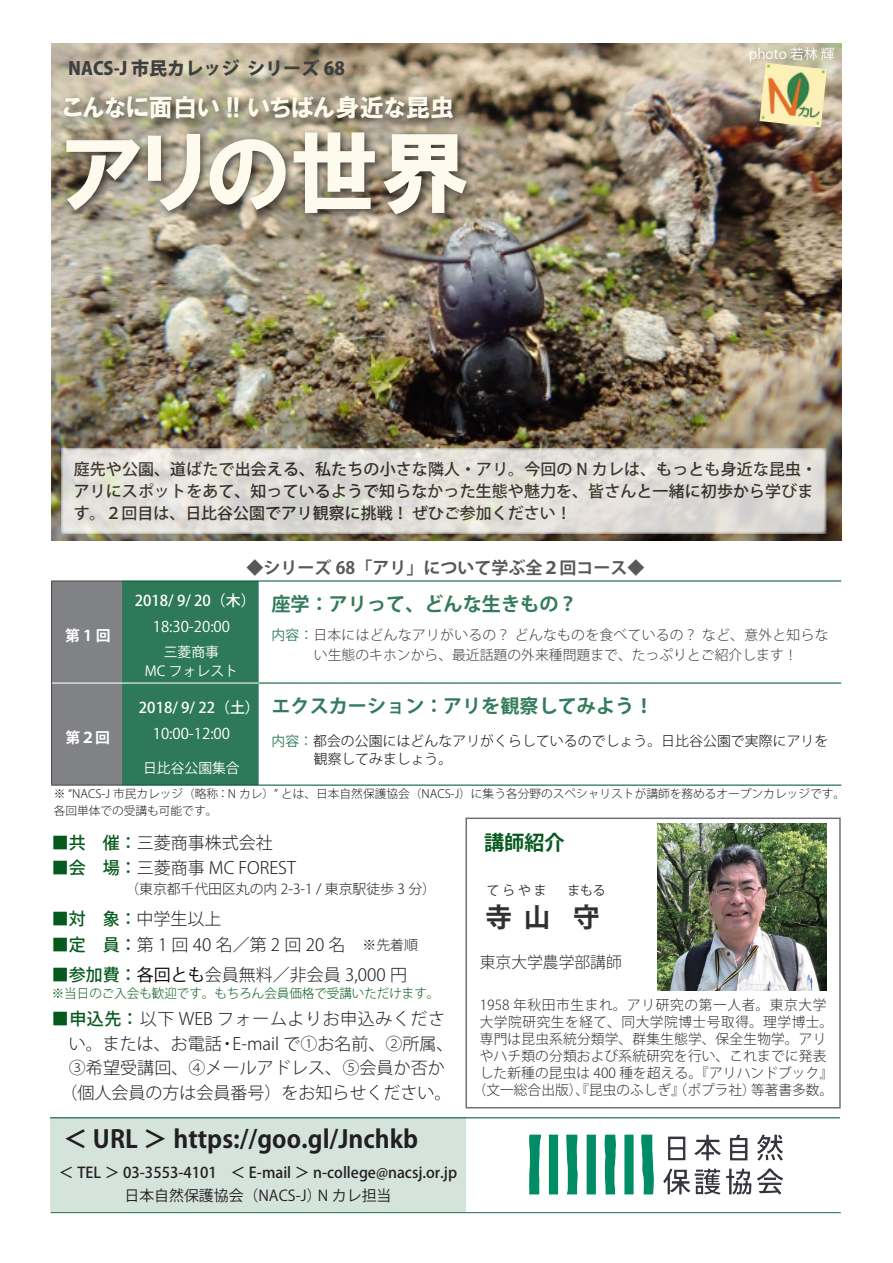
<style>
.page{position:relative;width:893px;height:1263px;background:#fff}
.page>*{position:absolute;margin:0;border:0;box-sizing:border-box;transform-origin:0 0}
.t1{font:90.3px "HGP Soei Kakugothic UB";color:#fefbee}
.t2{font:700 26.55px "Koz Go Pro";color:#312f30}
.t3{font:700 24.45px "Koz Go Pro";color:#231f20}
.t4{font:24.45px "HGP Soei Kakugothic UB";color:#fefbee}
.t5{font:700 20.25px "Koz Go Pro";color:#075a1e}
.t6{font:700 19.2px "Koz Go Pro";color:#337c5b}
.t7{font:800 18px "Koz Go Pro";color:#3e3e3f}
.t8{font:300 16.95px "Koz Go Pro";color:#231f20}
.t9{font:300 16.95px/24.5px "Koz Go Pro";letter-spacing:.035em;color:#231f20}
.t10{font:700 16.95px "Koz Go Pro";color:#57585a}
.t11{font:500 16.95px "Koz Go Pro";color:#075a1e}
.t12{font:500 15.9px/22.4px "Koz Go Pro";letter-spacing:.01em;color:#302a28}
.t13{font:300 15.9px "Koz Go Pro";color:#312f30}
.t14{font:500 14.85px "Koz Go Pro";color:#231f20}
.t15{font:500 14.85px/26.1px "Koz Go Pro";color:#fff;text-align:center}
.t16{font:14.85px "Koz Go Pro";color:#231f20}
.t17{font:14.85px "Koz Go Pro";color:#fff}
.t18{font:700 14.85px "Koz Go Pro";color:#fff}
.t19{font:300 13.8px "Koz Go Pro";letter-spacing:.015em;color:#312f30}
.t20{font:300 13.8px/20.2px "Koz Go Pro";letter-spacing:.01em;color:#3c3c3d}
.t21{font:300 13.8px/18px "Koz Go Pro";letter-spacing:.01em;color:#0c0806}
.t22{font:300 13.8px "Koz Go Pro";color:#231f20}
.t23{font:13.8px "Koz Go Pro";color:#fff}
.t24{font:300 13.8px "Koz Go Pro";letter-spacing:.045em;color:#312f30}
.t25{font:300 13.8px "Koz Go Pro";letter-spacing:.04em;color:#312f30}
.t26{font:300 12.75px "Koz Go Pro";color:#075a1e}
.t27{font:12.75px "Koz Go Pro";letter-spacing:.235em;color:#312f30}
.t28{font:300 11.7px/17px "Koz Go Pro";color:#231f20}
.s1{font-weight:400}
.s2{font-weight:400;color:#337c5b}
.s3{font-weight:500;color:#075a1e}
.s4{font-weight:300;color:#231f20}
.s5{font-size:13.8px}
.s6{font-weight:400;color:#000}
</style>
<div class="page">
<img style="left:51px;top:44px;width:790px;height:496px">
<svg style="left:52px;top:581px;width:207px;height:203px;background:#497c66"></svg>
<hr style="left:51px;top:581px;width:1px;height:102px;background:#524a47">
<hr style="left:51px;top:580px;width:71px;height:1px;background:#524a47">
<hr style="left:51px;top:683px;width:1px;height:101px;background:#524a47">
<hr style="left:52px;top:682px;width:70px;height:2px;background:#fff">
<hr style="left:51px;top:784px;width:71px;height:2px;background:#524a47">
<hr style="left:122px;top:580px;width:137px;height:1px;background:#005b32">
<hr style="left:122px;top:784px;width:137px;height:2px;background:#005b32">
<hr style="left:122px;top:682px;width:137px;height:2px;background:#fff">
<hr style="left:259px;top:580px;width:582px;height:1px;background:#005b32">
<hr style="left:259px;top:682px;width:582px;height:2px;background:#005b32">
<hr style="left:259px;top:784px;width:582px;height:2px;background:#005b32">
<svg style="left:61px;top:448px;width:765px;height:86px;background:#dedbd6"></svg>
<img style="left:759px;top:63px;width:68px;height:64px">
<div style="left:50px;top:1118px;width:415px;height:95px;background:#d4e3dc"></div>
<div style="left:465px;top:817px;width:376px;height:291px;border:1px solid #6f7073"></div>
<hr style="left:50px;top:1117px;width:790px;height:1px;background:#005b32">
<img style="left:529px;top:1134px;width:254px;height:61px">
<hr style="left:51px;top:1212px;width:790px;height:1px;background:#2b7755">
<img style="left:657px;top:824px;width:170px;height:166px">
<div style="left:58px;top:91px;width:418px;height:133px;background:#231f20;opacity:.75"></div>
<p class="t7" style="left:68px;top:57px;width:278px">NACS J- 市民カレッジシリーズ 68</p>
<p class="t4" style="left:63px;top:95px;width:393px">こんなに面白い !! いちばん身近な昆虫</p>
<p class="t1" style="left:63px;top:127px;width:409px">アリの世界</p>
<p class="t23" style="left:749px;top:45px;width:87px">photo 若林輝</p>
<p class="t12" style="left:74px;top:458px;width:745px">庭先や公園、道ばたで出会える、私たちの小さな隣人・アリ。今回の N カレは、もっとも身近な昆虫・アリにスポットをあて、知っているようで知らなかった生態や魅力を、皆さんと一緒に初歩から学びます。２回目は、日比谷公園でアリ観察に挑戦！ぜひご参加ください!</p>
<p class="t18" style="left:65px;top:626px;width:47px">第1 回</p>
<p class="t18" style="left:66px;top:728px;width:46px">第２回</p>
<p class="t10" style="left:247px;top:557px;width:399px">◆シリーズ 68「アリ」について学ぶ全２回コース◆</p>
<p class="t15" style="left:135px;top:588px;width:122px">2018/ 9/ 20（木(<br><span class="s1">18:30-20:00</span></p>
<p class="t23" style="left:164px;top:643px;width:57px">三菱商事</p>
<p class="t23" style="left:145px;top:661px;width:95px">MC フォレスト</p>
<p class="t15" style="left:139px;top:695px;width:122px">2018/ 9/ 22（土(</p>
<p class="t17" style="left:153px;top:724px;width:79px">10:00-12:00</p>
<p class="t23" style="left:143px;top:759px;width:98px">日比谷公園集合</p>
<p class="t6" style="left:271px;top:592px;width:308px">座学：アリって、どんな生きもの?</p>
<p class="t20" style="left:314px;top:625px;width:516px;text-indent:-43px"><span class="s2">内容：</span>日本にはどんなアリがいるの？どんなものを食べているの？など、意外と知らない生態のキホンから、最近話題の外来種問題まで、たっぷりとご紹介します!</p>
<p class="t6" style="left:271px;top:693px;width:384px">エクスカーション：アリを観察してみよう!</p>
<p class="t21" style="left:314px;top:732px;width:516px;text-indent:-43px"><span class="s2">内容：</span>都会の公園にはどんなアリがくらしているのでしょう。日比谷公園で実際にアリを観察してみましょう。</p>
<p class="t28" style="left:54px;top:785px;width:793px">※ “NACS J- 市民カレッジ（略称：N カレ）” とは、日本自然保護協会（NACS ）J- に集う各分野のスペシャリストが講師を務めるオープンカレッジです。各回単体での受講も可能です。</p>
<p class="t8" style="left:52px;top:831px;width:223px"><span class="s3">■共　催：</span>三菱商事株式会社</p>
<p class="t8" style="left:52px;top:857px;width:246px"><span class="s3">■会　場：</span>三菱商事 MC FOREST</p>
<p class="t22" style="left:125px;top:880px;width:312px">（東京都千代田区丸の内 2-3-1 / 東京駅徒歩 3 分(</p>
<p class="t11" style="left:52px;top:908px;width:171px">■対　象：<span class="s4">中学生以上</span></p>
<p class="t22" style="left:376px;top:935px;width:43px">先着順</p>
<p class="t8" style="left:52px;top:933px;width:326px"><span class="s3">■定　員：</span>第 1 回 40 名／第 2 回 20 名　<span class="s5">※</span></p>
<p class="t8" style="left:52px;top:963px;width:357px"><span class="s3">■参加費：</span><span class="s6">各回とも</span>会員無料／非会員 3,000 円</p>
<p class="t26" style="left:52px;top:985px;width:389px">※当日のご入会も歓迎です。もちろん会員価格で受講いただけます。</p>
<p class="t9" style="left:233px;top:1007px;width:223px;text-indent:-181px"><span class="s3">■申込先：</span>以下 WEB フォームよりお申込みくださ<br>-E mail で①お名前、②所属、</p>
<p class="t8" style="left:69px;top:1032px;width:155px">い。または、お電話</p>
<p class="t8" style="left:69px;top:1057px;width:378px">③希望受講回、④メールアドレス、⑤会員か否か</p>
<p class="t8" style="left:60px;top:1081px;width:393px">（個人会員の方は会員番号）をお知らせください。</p>
<p class="t3" style="left:63px;top:1123px;width:356px">＜ URL ＞ https://goo.gl/Jnchkb</p>
<p class="t14" style="left:230px;top:1163px;width:228px">＜ -E mail ＞ n-college@nacsj.or j p.</p>
<p class="t8" style="left:219px;top:1032px;width:19px">・</p>
<p class="t14" style="left:59px;top:1163px;width:160px">＜ TEL ＞ 03-3553-4101</p>
<p class="t16" style="left:125px;top:1186px;width:199px">日本自然保護協会（NACS J- ）</p>
<p class="t16" style="left:318px;top:1186px;width:75px">N カレ担当</p>
<p class="t5" style="left:484px;top:829px;width:82px">講師紹介</p>
<p class="t27" style="left:487px;top:882px;width:61px">てらやま</p>
<p class="t27" style="left:567px;top:882px;width:40px">まもる</p>
<p class="t2" style="left:486px;top:901px;width:66px">寺山</p>
<p class="t13" style="left:480px;top:952px;width:144px">東京大学農学部講師</p>
<p class="t24" style="left:480px;top:996px;width:348px">1958 年秋田市生まれ。アリ研究の第一人者。東京大学</p>
<p class="t25" style="left:480px;top:1013px;width:355px">大学院研究生を経て、同大学院博士号取得。理学博士。</p>
<p class="t19" style="left:480px;top:1030px;width:348px">専門は昆虫系統分類学、群集生態学、保全生物学。アリ</p>
<p class="t19" style="left:480px;top:1047px;width:348px">やハチ類の分類および系統研究を行い、これまでに発表</p>
<p class="t19" style="left:480px;top:1064px;width:355px">した新種の昆虫は 400 種を超える。『アリハンドブック『</p>
<p class="t19" style="left:751px;top:1081px;width:84px">等著書多数。</p>
<p class="t2" style="left:573px;top:901px;width:28px">守</p>
<p class="t19" style="left:473px;top:1081px;width:284px">（文一総合出版）、『昆虫のふしぎ』（ポプラ社）</p>
</div>
